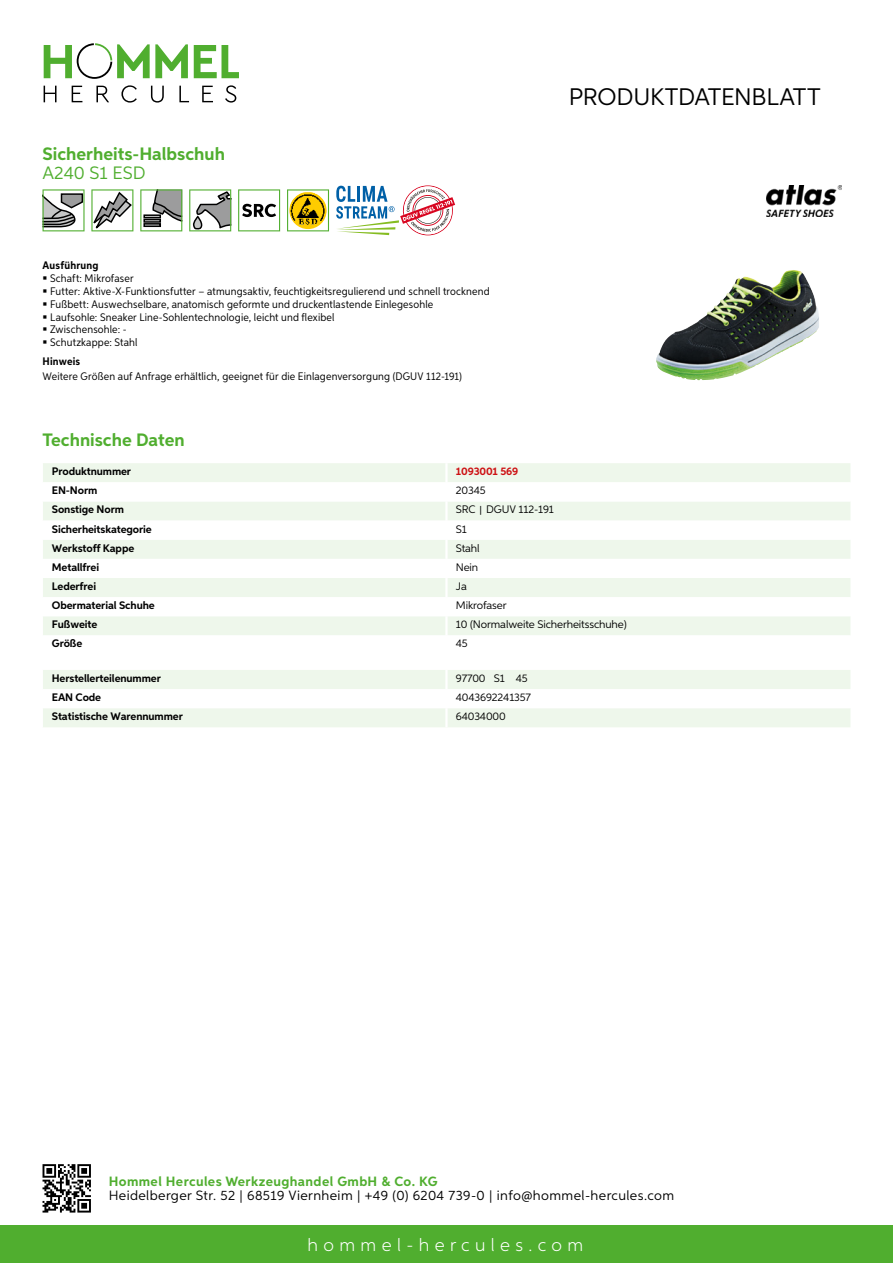
<style>
.page{position:relative;width:893px;height:1263px;background:#fff}
.page>*{position:absolute;margin:0;border:0;box-sizing:border-box;transform-origin:0 0}
.t1{font:24px "Aspira";letter-spacing:-.01em;color:#000}
.t2{font:700 18px "Aspira";color:#50ae2f}
.t3{font:300 18px "Aspira";letter-spacing:.3em;color:#fff}
.t4{font:18px "Aspira";color:#50ae2f}
.t5{font:13.5px "Aspira";letter-spacing:.03em;color:#000}
.t6{font:700 13.5px "Aspira";letter-spacing:.03em;color:#50ae2f}
.t7{font:10.95px/12.8px "Aspira Nar";letter-spacing:.015em;color:#000}
.t8{font:700 10.95px "Aspira";letter-spacing:-.01em;color:#000}
.t9{font:10.95px "Aspira";letter-spacing:-.01em;color:#000}
.t10{font:700 10.95px "Aspira Nar";letter-spacing:.02em;color:#000}
.t11{font:700 10.95px "Aspira";letter-spacing:-.01em;color:#cd1013}
.s1{font-family:"Wuerth Global";font-size:10.5px}
</style>
<div class="page">
<div style="left:0;top:1226px;width:893px;height:37px;background:#50ae2f"></div>
<svg style="left:43px;top:1164px;width:48px;height:48px"></svg>
<svg style="left:194px;top:45px;width:45px;height:33px"></svg>
<svg style="left:44px;top:43px;width:144px;height:36px"></svg>
<svg style="left:44px;top:86px;width:13px;height:16px"></svg>
<svg style="left:72px;top:86px;width:10px;height:16px"></svg>
<svg style="left:96px;top:86px;width:13px;height:16px"></svg>
<svg style="left:121px;top:85px;width:16px;height:18px"></svg>
<svg style="left:151px;top:86px;width:13px;height:17px"></svg>
<svg style="left:179px;top:86px;width:10px;height:16px"></svg>
<svg style="left:202px;top:86px;width:11px;height:16px"></svg>
<svg style="left:225px;top:85px;width:11px;height:18px"></svg>
<div style="left:43px;top:463px;width:807px;height:19px;background:#eef7eb"></div>
<svg style="left:43px;top:502px;width:807px;height:133px;fill:#eef7eb"></svg>
<hr style="left:445px;top:463px;width:3px;height:19px;background:#fff">
<hr style="left:445px;top:501px;width:3px;height:20px;background:#fff">
<hr style="left:445px;top:521px;width:3px;height:19px;background:#fff">
<hr style="left:445px;top:540px;width:3px;height:19px;background:#fff">
<hr style="left:445px;top:559px;width:3px;height:19px;background:#fff">
<hr style="left:445px;top:578px;width:3px;height:19px;background:#fff">
<hr style="left:445px;top:597px;width:3px;height:19px;background:#fff">
<hr style="left:445px;top:616px;width:3px;height:19px;background:#fff">
<svg style="left:43px;top:670px;width:807px;height:57px"></svg>
<hr style="left:445px;top:708px;width:3px;height:19px;background:#fff">
<svg style="left:43px;top:189px;width:90px;height:42px"></svg>
<svg style="left:140px;top:189px;width:42px;height:42px"></svg>
<svg style="left:189px;top:189px;width:42px;height:42px"></svg>
<svg style="left:238px;top:189px;width:42px;height:42px"></svg>
<svg style="left:287px;top:189px;width:42px;height:42px"></svg>
<svg style="left:336px;top:185px;width:119px;height:50px"></svg>
<img style="left:656px;top:270px;width:141px;height:110px">
<img style="left:766px;top:185px;width:76px;height:32px">
<h2 class="t2" style="left:43px;top:142px;width:184px">Sicherheits-Halbschuh</h2>
<h2 class="t4" style="left:43px;top:162px;width:102px">A240 S1 ESD</h2>
<p class="t10" style="left:43px;top:259px;width:58px">Ausführung</p>
<p class="t7" style="left:50px;top:272px;width:441px">Schaft: Mikrofaser<br>Futter: Aktive-X-Funktionsfutter – atmungsaktiv, feuchtigkeitsregulierend und schnell trocknend Fußbett: Auswechselbare, anatomisch geformte und druckentlastende Einlegesohle<br>Laufsohle: Sneaker Line-Sohlentechnologie, leicht und flexibel<br>Zwischensohle: -<br>Schutzkappe: Stahl</p>
<p class="t10" style="left:43px;top:355px;width:39px">Hinweis</p>
<p class="t7" style="left:43px;top:370px;width:421px">Weitere Größen auf Anfrage erhältlich, geeignet für die Einlagenversorgung (DGUV 112-191)</p>
<h1 class="t1" style="left:569px;top:82px;width:253px">Produktdatenblatt</h1>
<h2 class="t2" style="left:43px;top:429px;width:144px">Technische Daten</h2>
<p class="t8" style="left:52px;top:465px;width:81px">Produktnummer</p>
<p class="t11" style="left:456px;top:465px;width:64px">1093001 569</p>
<p class="t8" style="left:52px;top:484px;width:47px">EN-Norm</p>
<p class="t9" style="left:456px;top:484px;width:31px">20345</p>
<p class="t8" style="left:52px;top:503px;width:74px">Sonstige Norm</p>
<p class="t9" style="left:456px;top:503px;width:100px">SRC <span class="s1">|</span> DGUV 112-191</p>
<p class="t8" style="left:52px;top:522px;width:101px">Sicherheitskategorie</p>
<p class="t9" style="left:456px;top:522px;width:12px">S1</p>
<p class="t8" style="left:52px;top:541px;width:84px">Werkstoff Kappe</p>
<p class="t9" style="left:456px;top:541px;width:25px">Stahl</p>
<p class="t8" style="left:52px;top:560px;width:49px">Metallfrei</p>
<p class="t9" style="left:456px;top:560px;width:24px">Nein</p>
<p class="t8" style="left:52px;top:579px;width:46px">Lederfrei</p>
<p class="t9" style="left:456px;top:579px;width:13px">Ja</p>
<p class="t8" style="left:52px;top:598px;width:104px">Obermaterial Schuhe</p>
<p class="t9" style="left:456px;top:599px;width:52px">Mikrofaser</p>
<p class="t8" style="left:52px;top:618px;width:47px">Fußweite</p>
<p class="t9" style="left:456px;top:618px;width:172px">10 (N ormalweite Sicherheitsschuhe)</p>
<p class="t8" style="left:52px;top:637px;width:32px">Größe</p>
<p class="t9" style="left:456px;top:637px;width:13px">45</p>
<p class="t8" style="left:52px;top:671px;width:111px">Herstellerteilenummer</p>
<p class="t9" style="left:456px;top:671px;width:73px">97700 S1 45</p>
<p class="t8" style="left:52px;top:690px;width:51px">EAN Code</p>
<p class="t9" style="left:456px;top:690px;width:77px">4043692241357</p>
<p class="t8" style="left:52px;top:710px;width:132px">Statistische Warennummer</p>
<p class="t9" style="left:456px;top:710px;width:52px">64034000</p>
<p class="t6" style="left:109px;top:1172px;width:330px">Hommel Hercules Werkzeughandel GmbH &amp; Co. KG</p>
<p class="t5" style="left:109px;top:1187px;width:567px">Heidelberger Str. 52 | 68519 Viernheim | +49 (0) 6204 739-0 | info@hommel-hercules.com</p>
<h2 class="t3" style="left:307px;top:1234px;width:277px">hommel-hercules.com</h2>
</div>
